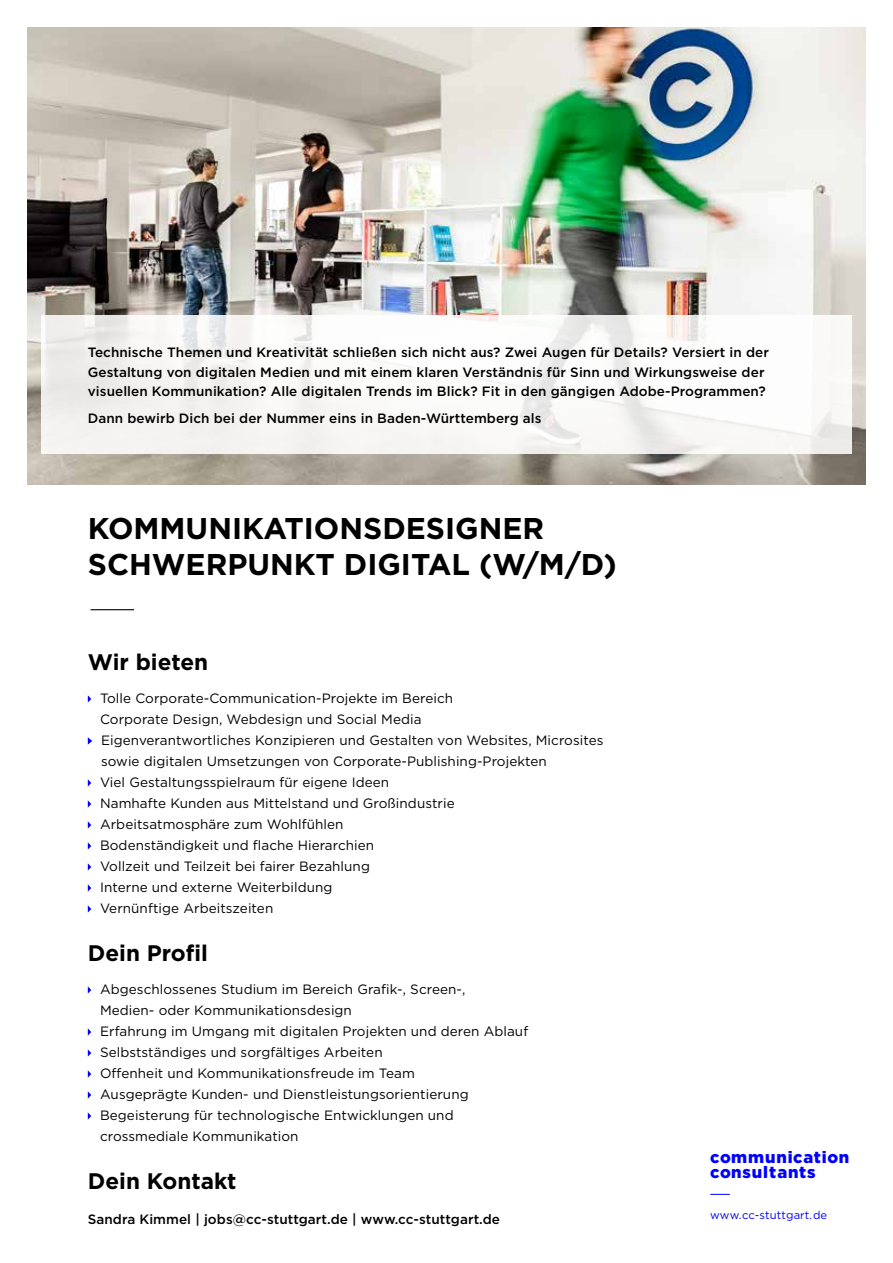
<style>
.page{position:relative;width:893px;height:1263px;background:#fff}
.page>*{position:absolute;margin:0;border:0;box-sizing:border-box;transform-origin:0 0}
.t1{font:700 30px/36px "Gotham";color:#000}
.t2{font:700 22.5px "Gotham";color:#000}
.t3{font:900 16.5px/15.5px "Gotham";letter-spacing:.045em;color:#00f}
.t4{font:13.5px/21px "Gotham";letter-spacing:.005em;color:#000}
.t5{font:500 13.5px/19.5px "Gotham";letter-spacing:.005em;color:#000}
.t6{font:11.25px "Gotham";letter-spacing:.01em;color:#00f}
</style>
<div class="page">
<img style="left:27px;top:27px;width:839px;height:458px">
<svg style="left:41px;top:315px;width:810px;height:138px"></svg>
<svg style="left:88px;top:695px;width:3px;height:8px"></svg>
<svg style="left:88px;top:737px;width:4px;height:8px"></svg>
<svg style="left:88px;top:779px;width:3px;height:8px"></svg>
<svg style="left:88px;top:800px;width:3px;height:8px"></svg>
<svg style="left:88px;top:821px;width:3px;height:8px"></svg>
<svg style="left:88px;top:842px;width:3px;height:8px"></svg>
<svg style="left:88px;top:863px;width:3px;height:8px"></svg>
<svg style="left:88px;top:884px;width:3px;height:8px"></svg>
<svg style="left:88px;top:905px;width:3px;height:8px"></svg>
<svg style="left:88px;top:986px;width:3px;height:8px"></svg>
<svg style="left:88px;top:1028px;width:3px;height:8px"></svg>
<svg style="left:88px;top:1049px;width:3px;height:8px"></svg>
<svg style="left:88px;top:1070px;width:3px;height:8px"></svg>
<svg style="left:88px;top:1091px;width:3px;height:8px"></svg>
<svg style="left:88px;top:1112px;width:3px;height:8px"></svg>
<svg style="left:710px;top:1194px;width:20px;height:1px"></svg>
<hr style="left:91px;top:609px;width:43px;height:1px;background:#000">
<p class="t5" style="left:88px;top:342px;width:683px">Technische Themen und Kreativität schließen sich nicht aus? Zwei Augen für Details? Versiert in der<br>Gestaltung von digitalen Medien und mit einem klaren Verständnis für Sinn und Wirkungsweise der visuellen Kommunikation? Alle digitalen Trends im Blick? Fit in den gängigen Adobe-Programmen?</p>
<p class="t5" style="left:88px;top:409px;width:455px">Dann bewirb Dich bei der Nummer eins in Baden-Württemberg als</p>
<h1 class="t1" style="left:88px;top:510px;width:530px">KOMMUNIKATIONSDESIGNER<br>SCHWERPUNKT DIGITAL (W/M/D)</h1>
<h2 class="t2" style="left:88px;top:647px;width:122px">Wir bieten</h2>
<p class="t4" style="left:100px;top:688px;width:505px">Tolle Corporate-Communication-Projekte im Bereich<br>Corporate Design, Webdesign und Social Media<br>Eigenverantwortliches Konzipieren und Gestalten von Websites, Microsites sowie digitalen Umsetzungen von Corporate-Publishing-Projekten<br>Viel Gestaltungsspielraum für eigene Ideen<br>Namhafte Kunden aus Mittelstand und Großindustrie<br>Arbeitsatmosphäre zum Wohlfühlen<br>Bodenständigkeit und flache Hierarchien<br>Vollzeit und Teilzeit bei fairer Bezahlung<br>Interne und externe Weiterbildung<br>Vernünftige Arbeitszeiten</p>
<h2 class="t2" style="left:88px;top:938px;width:122px">Dein Profil</h2>
<p class="t4" style="left:100px;top:979px;width:430px">Abgeschlossenes Studium im Bereich Grafik-, Screen-,<br>Medien- oder Kommunikationsdesign<br>Erfahrung im Umgang mit digitalen Projekten und deren Ablauf Selbstständiges und sorgfältiges Arbeiten<br>Offenheit und Kommunikationsfreude im Team<br>Ausgeprägte Kunden- und Dienstleistungsorientierung Begeisterung für technologische Entwicklungen und crossmediale Kommunikation</p>
<h2 class="t2" style="left:88px;top:1166px;width:150px">Dein Kontakt</h2>
<p class="t5" style="left:88px;top:1209px;width:414px">Sandra Kimmel | jobs@cc-stuttgart.de | www.cc-stuttgart.de</p>
<p class="t3" style="left:710px;top:1149px;width:140px">communication consultants</p>
<p class="t6" style="left:710px;top:1208px;width:119px">www. cc-stuttgart.de</p>
</div>
